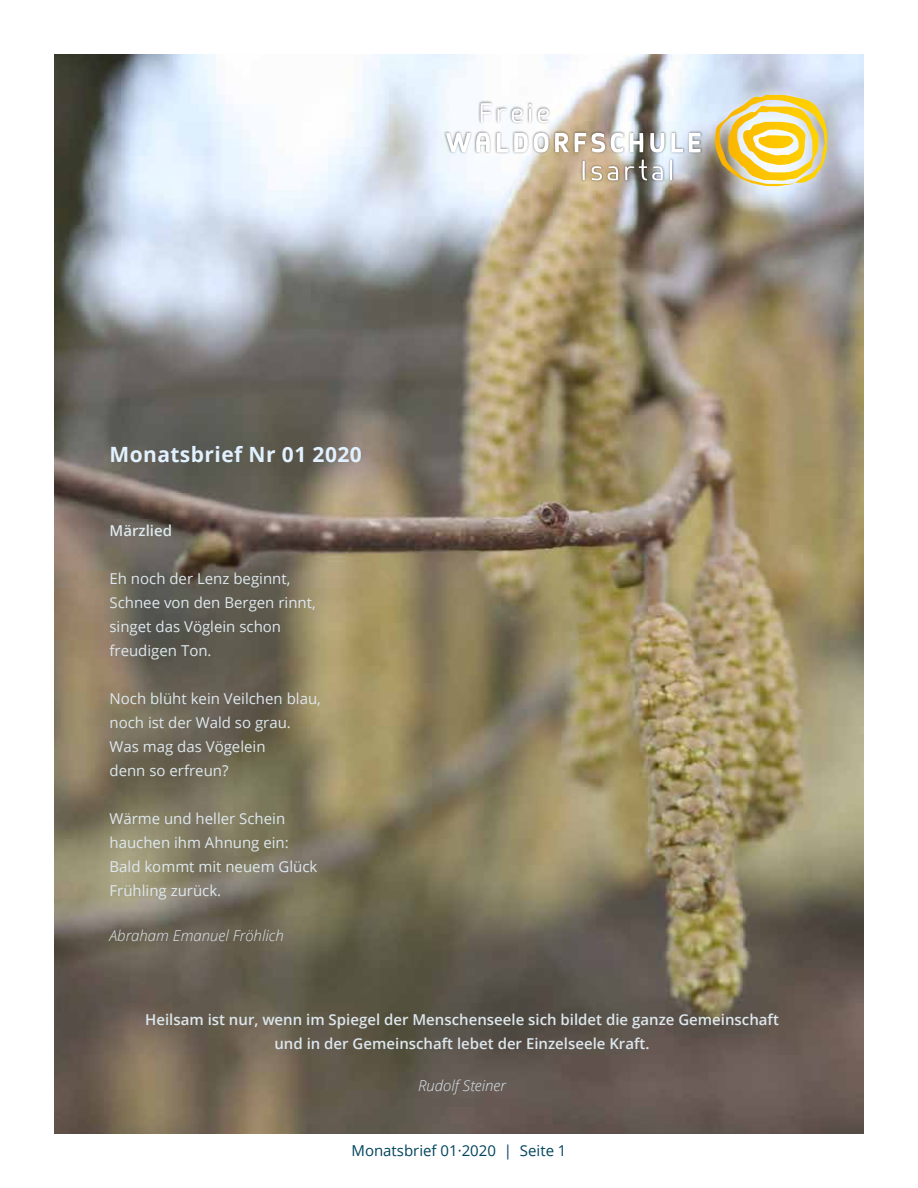
<style>
.page{position:relative;width:918px;height:1188px;background:#fff}
.page>*{position:absolute;margin:0;border:0;box-sizing:border-box;transform-origin:0 0}
.t1{font:700 21px "Open Sans";letter-spacing:.02em;color:#e1f1ff}
.t2{font:15px/24px "Open Sans";color:#dee8ee}
.t3{font:600 15px/24px "Open Sans";color:#dde7ed;text-align:center}
.t4{font:15px "Open Sans";color:#00445d}
.t5{font:italic 300 15px "Open Sans";color:#dee8ee}
.t6{font:italic 300 15px "Open Sans";color:#dde7ed}
.t7{font:600 15px "Open Sans";color:#dee8ee}
</style>
<div class="page">
<img style="left:54px;top:54px;width:810px;height:1080px">
<div style="left:443px;top:101px;width:260px;height:82px;background:#000;opacity:.49"></div>
<svg style="left:446px;top:103px;width:255px;height:77px"></svg>
<div style="left:706px;top:85px;width:131px;height:111px;background:#fff;opacity:.43"></div>
<svg style="left:715px;top:95px;width:112px;height:91px;background:#e5ce78"></svg>
<h1 class="t1" style="left:110px;top:439px;width:254px">Monatsbrief Nr 01 2020</h1>
<p class="t7" style="left:109px;top:521px;width:64px">Märzlied</p>
<p class="t2" style="left:109px;top:567px;width:208px">Eh noch der Lenz beginnt,<br>Schnee von den Bergen rinnt, singet das Vöglein schon freudigen Ton.</p>
<p class="t2" style="left:109px;top:687px;width:213px">Noch blüht kein Veilchen blau, noch ist der Wald so grau.<br>Was mag das Vögelein<br>denn so erfreun?</p>
<p class="t2" style="left:109px;top:807px;width:209px">Wärme und heller Schein hauchen ihm Ahnung ein:<br>Bald kommt mit neuem Glück<br>Frühling zurück.</p>
<p class="t5" style="left:109px;top:926px;width:176px">Abraham Emanuel Fröhlich</p>
<p class="t3" style="left:145px;top:1008px;width:635px">Heilsam ist nur, wenn im Spiegel der Menschenseele sich bildet die ganze Gemeinschaft und in der Gemeinschaft lebet der Einzelseele Kraft.</p>
<p class="t6" style="left:418px;top:1076px;width:89px">Rudolf Steiner</p>
<p class="t4" style="left:351px;top:1140px;width:217px">Monatsbrief 01·2020 | Seite 1</p>
</div>
